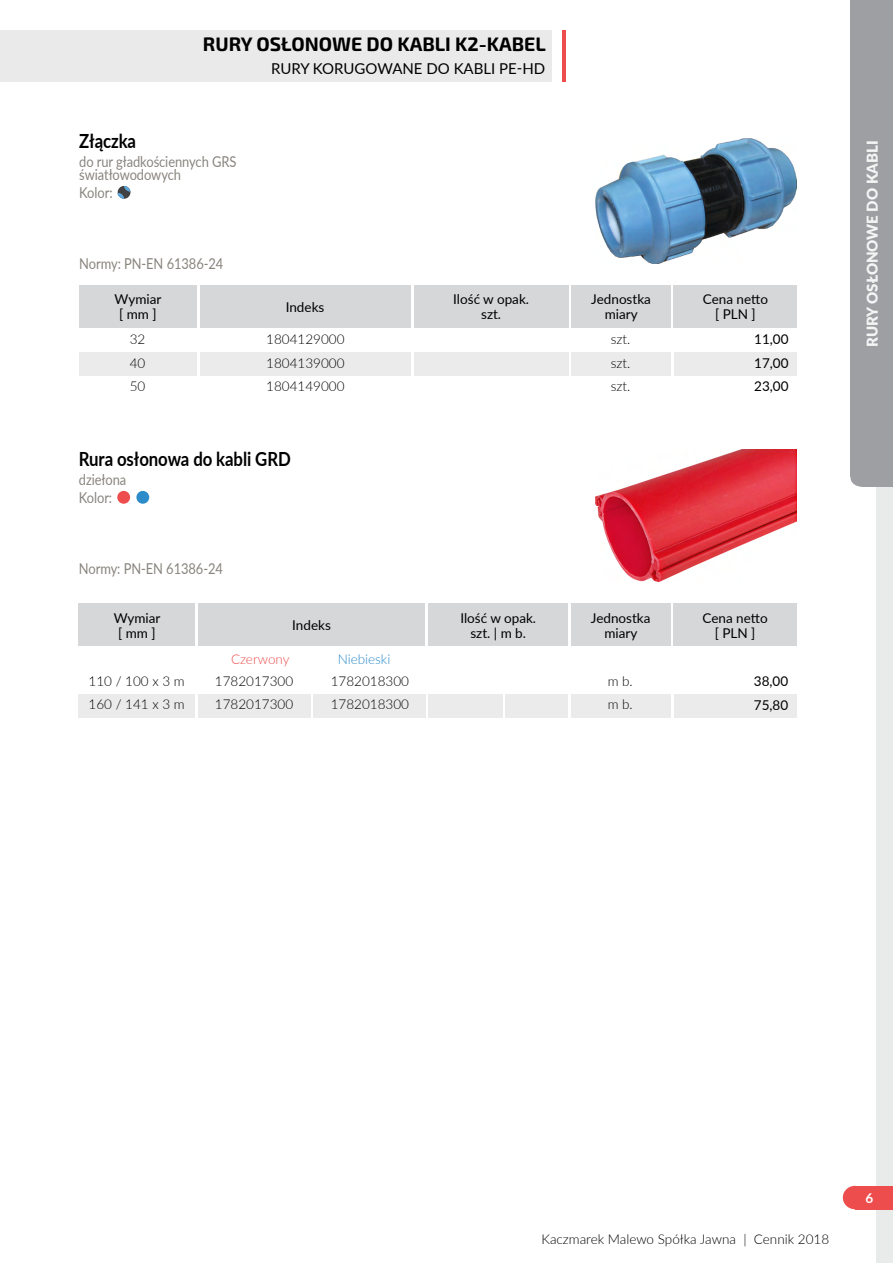
<style>
.page{position:relative;width:893px;height:1263px;background:#fff}
.page>*{position:absolute;margin:0;border:0;box-sizing:border-box;transform-origin:0 0}
.t1{font:700 19.5px "Lato";letter-spacing:-.005em;color:#000;scale:.86 1}
.t2{font:700 19.5px "Exo 2";color:#000}
.t3{font:15px/13.5px "Lato";letter-spacing:-.005em;color:#88847e;scale:.86 1}
.t4{font:15px "Lato";color:#000}
.t5{font:900 15px "Lato";color:#f4f4f4}
.t6{font:300 13.5px/23.7px "Lato";color:#000}
.t7{font:13.5px/15px "Lato";color:#000;text-align:center}
.t8{font:300 13.5px "Lato";color:#2c8bc9}
.t9{font:300 13.5px "Lato";color:#ed4e4d}
.t10{font:700 13.5px "Lato";color:#fff}
</style>
<div class="page">
<div style="left:0;top:31px;width:552px;height:51px;background:#eaeaea"></div>
<div style="left:876px;top:485px;width:17px;height:778px;background:#e9eaea"></div>
<div style="left:855px;top:1186px;width:38px;height:23px;background:#ed4e4d"></div>
<div style="left:843px;top:1186px;width:24px;height:23px;background:#ed4e4d;border-radius:50%"></div>
<div style="left:850px;top:0;width:20px;height:477px;background:#9d9fa2"></div>
<div style="left:863px;top:0;width:30px;height:487px;background:#9d9fa2"></div>
<div style="left:851px;top:469px;width:24px;height:18px;background:#9d9fa2;border-radius:50%"></div>
<hr style="left:563px;top:31px;width:3px;height:51px;background:#ed4e4d">
<div style="left:79px;top:285px;width:117px;height:43px;background:#d5d7d8"></div>
<div style="left:200px;top:285px;width:210px;height:43px;background:#d5d7d8"></div>
<div style="left:414px;top:285px;width:155px;height:43px;background:#d5d7d8"></div>
<div style="left:571px;top:285px;width:100px;height:43px;background:#d5d7d8"></div>
<div style="left:674px;top:285px;width:123px;height:43px;background:#d5d7d8"></div>
<div style="left:675px;top:352px;width:122px;height:24px;background:#ebebec"></div>
<div style="left:414px;top:352px;width:155px;height:24px;background:#ebebec"></div>
<div style="left:79px;top:352px;width:117px;height:24px;background:#ebebec"></div>
<div style="left:200px;top:352px;width:210px;height:24px;background:#ebebec"></div>
<div style="left:571px;top:352px;width:100px;height:24px;background:#ebebec"></div>
<img style="left:595px;top:139px;width:201px;height:124px">
<div style="left:674px;top:694px;width:123px;height:23px;background:#ebebec"></div>
<div style="left:118px;top:492px;width:11px;height:11px;background:#ed4e4d;border-radius:50%"></div>
<div style="left:117px;top:491px;width:13px;height:13px;border:2px solid #ed4e4d;border-radius:50%"></div>
<div style="left:79px;top:603px;width:116px;height:43px;background:#d5d7d8"></div>
<div style="left:198px;top:603px;width:227px;height:43px;background:#d5d7d8"></div>
<div style="left:428px;top:603px;width:140px;height:43px;background:#d5d7d8"></div>
<div style="left:571px;top:603px;width:100px;height:43px;background:#d5d7d8"></div>
<div style="left:673px;top:603px;width:124px;height:43px;background:#d5d7d8"></div>
<div style="left:137px;top:492px;width:11px;height:11px;background:#2c8bc9;border-radius:50%"></div>
<div style="left:136px;top:491px;width:13px;height:13px;border:2px solid #2c8bc9;border-radius:50%"></div>
<div style="left:428px;top:694px;width:75px;height:23px;background:#ebebec"></div>
<div style="left:506px;top:694px;width:62px;height:23px;background:#ebebec"></div>
<div style="left:79px;top:694px;width:116px;height:23px;background:#ebebec"></div>
<div style="left:198px;top:694px;width:113px;height:23px;background:#ebebec"></div>
<div style="left:313px;top:694px;width:113px;height:23px;background:#ebebec"></div>
<div style="left:571px;top:694px;width:100px;height:23px;background:#ebebec"></div>
<img style="left:595px;top:449px;width:201px;height:132px">
<svg style="left:118px;top:186px;width:12px;height:13px"></svg>
<h1 class="t1" style="left:79px;top:126px;width:68px">Złączka</h1>
<h1 class="t2" style="left:203px;top:33px;width:297px">RURY OSłONOWE DO KABLI K2-kabel</h1>
<p class="t4" style="left:271px;top:58px;width:276px">RURY KORUGOWANE DO KABLI PE-HD</p>
<p class="t3" style="left:79px;top:154px;width:184px">do rur gładkościennych GRS światłowodowych</p>
<p class="t3" style="left:79px;top:185px;width:40px">Kolor:</p>
<p class="t3" style="left:79px;top:256px;width:169px">Normy: PN-EN 61386-24</p>
<p class="t7" style="left:115px;top:291px;width:48px">Wymiar [ mm ]</p>
<p class="t7" style="left:286px;top:299px;width:40px">Indeks</p>
<p class="t7" style="left:453px;top:291px;width:77px">Ilość w opak. szt.</p>
<p class="t7" style="left:591px;top:291px;width:61px">Jednostka miary</p>
<p class="t7" style="left:703px;top:291px;width:67px">Cena netto [ PLN ]</p>
<p class="t6" style="left:266px;top:327px;width:80px;text-align:justify">1804129000<br>1804139000<br>1804149000</p>
<p class="t6" style="left:130px;top:327px;width:17px;text-align:justify">32<br>40<br>50</p>
<p class="t6" style="left:611px;top:327px;width:21px;text-align:justify">szt. szt. szt.</p>
<p class="t7" style="left:754px;top:326px;width:36px;line-height:23.7px;text-align:justify">11,00<br>17,00<br>23,00</p>
<h1 class="t1" style="left:79px;top:444px;width:248px">Rura osłonowa do kabli GRD</h1>
<p class="t3" style="left:79px;top:470px;width:57px;line-height:17.7px">dziełona<br>Kolor:</p>
<p class="t3" style="left:79px;top:561px;width:169px">Normy: PN-EN 61386-24</p>
<p class="t7" style="left:114px;top:610px;width:48px">Wymiar [ mm ]</p>
<p class="t7" style="left:292px;top:617px;width:40px">Indeks</p>
<p class="t7" style="left:460px;top:610px;width:77px">Ilość w opak. szt. | m b.</p>
<p class="t7" style="left:591px;top:610px;width:61px">Jednostka miary</p>
<p class="t7" style="left:702px;top:610px;width:67px">Cena netto [ PLN ]</p>
<p class="t9" style="left:231px;top:649px;width:60px">Czerwony</p>
<p class="t8" style="left:338px;top:649px;width:54px">Niebieski</p>
<p class="t6" style="left:215px;top:668px;width:80px">1782017300<br>1782017300</p>
<p class="t6" style="left:331px;top:668px;width:80px">1782018300<br>1782018300</p>
<p class="t6" style="left:89px;top:668px;width:98px">110 / 100 x 3 m<br>160 / 141 x 3 m</p>
<p class="t6" style="left:608px;top:668px;width:27px">m b. m b.</p>
<p class="t7" style="left:754px;top:668px;width:36px;line-height:23.7px;text-align:left">38,00<br>75,80</p>
<p class="t5" style="left:861px;top:347px;width:208px;rotate:-90deg">rury osłonowe do kabli</p>
<p class="t6" style="left:541px;top:1226px;width:289px">Kaczmarek Malewo Spółka Jawna | Cennik 2018</p>
<p class="t10" style="left:866px;top:1188px;width:9px">6</p>
</div>
